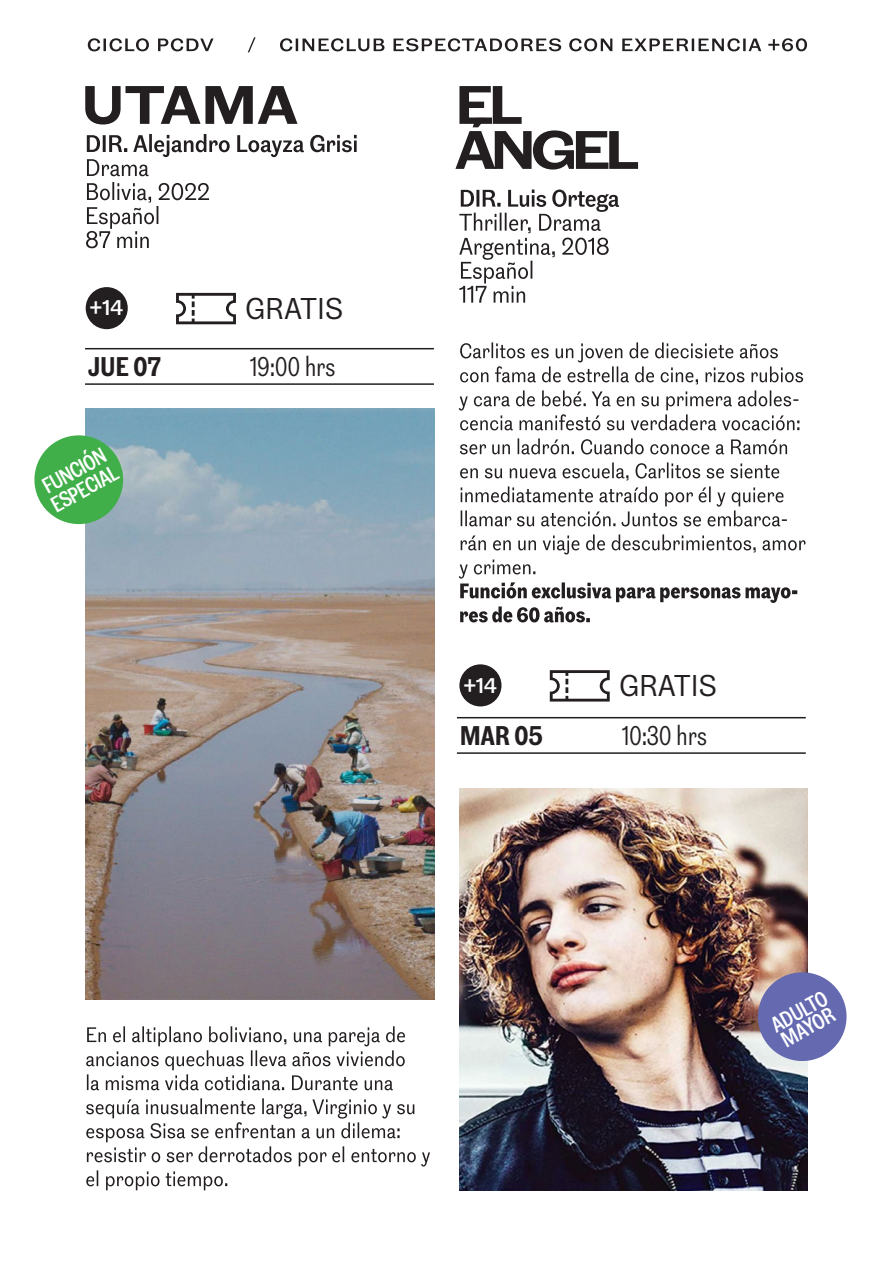
<style>
.page{position:relative;width:893px;height:1276px;background:#fff}
.page>*{position:absolute;margin:0;border:0;box-sizing:border-box;transform-origin:0 0}
.t1{font:30px "Grot 12 Normal";letter-spacing:.02em;color:#231f20}
.t2{font:27px "Grot 12 Condensed";letter-spacing:.01em;color:#231f20}
.t3{font:600 27px "Grot 12 Condensed";letter-spacing:.01em;color:#231f20}
.t4{font:500 22.2px "Grot 12 Condensed";color:#fff}
.t5{font:500 21.3px "Grot 12 Normal";color:#fff}
</style>
<div class="page">
<img style="left:85px;top:408px;width:349px;height:591px">
<svg style="left:86px;top:182px;width:123px;height:66px"></svg>
<svg style="left:87px;top:134px;width:270px;height:42px"></svg>
<svg style="left:86px;top:1098px;width:344px;height:92px"></svg>
<svg style="left:86px;top:1026px;width:319px;height:64px"></svg>
<svg style="left:176px;top:293px;width:60px;height:31px"></svg>
<div style="left:86px;top:287px;width:42px;height:42px;background:#231f20;border-radius:50%"></div>
<svg style="left:85px;top:86px;width:212px;height:38px"></svg>
<svg style="left:88px;top:37px;width:719px;height:15px"></svg>
<img style="left:459px;top:789px;width:349px;height:402px">
<svg style="left:459px;top:189px;width:160px;height:114px"></svg>
<svg style="left:459px;top:534px;width:347px;height:88px"></svg>
<svg style="left:461px;top:486px;width:326px;height:40px"></svg>
<svg style="left:460px;top:462px;width:320px;height:18px"></svg>
<svg style="left:460px;top:438px;width:327px;height:16px"></svg>
<svg style="left:459px;top:390px;width:340px;height:40px"></svg>
<svg style="left:460px;top:342px;width:343px;height:42px"></svg>
<hr style="left:457px;top:717px;width:349px;height:1px;background:#231f20">
<hr style="left:457px;top:752px;width:349px;height:2px;background:#231f20">
<svg style="left:550px;top:670px;width:60px;height:31px"></svg>
<div style="left:459px;top:664px;width:42px;height:42px;background:#231f20;border-radius:50%"></div>
<svg style="left:455px;top:86px;width:183px;height:83px"></svg>
<hr style="left:85px;top:348px;width:349px;height:1px;background:#231f20">
<hr style="left:85px;top:383px;width:349px;height:2px;background:#231f20">
<svg style="left:752px;top:966px;width:95px;height:101px;background:#908eb9"></svg>
<svg style="left:34px;top:429px;width:95px;height:101px"></svg>
<p class="t5" style="left:90px;top:294px;width:35px">+14</p>
<p class="t1" style="left:246px;top:289px;width:99px">GRATIS</p>
<p class="t3" style="left:88px;top:350px;width:74px">JUE 07</p>
<p class="t2" style="left:250px;top:350px;width:87px">19:00 hrs</p>
<p class="t4" style="left:37px;top:475px;width:71px;rotate:-29deg">FUNCIÓN</p>
<p class="t4" style="left:46px;top:494px;width:74px;rotate:-29deg">ESPECIAL</p>
<p class="t5" style="left:464px;top:672px;width:35px">+14</p>
<p class="t1" style="left:619px;top:667px;width:99px">GRATIS</p>
<p class="t3" style="left:460px;top:719px;width:84px">MAR 05</p>
<p class="t2" style="left:622px;top:719px;width:86px">10:30 hrs</p>
<p class="t4" style="left:766px;top:1014px;width:63px;rotate:-29deg">ADULTO</p>
<p class="t4" style="left:776px;top:1029px;width:59px;rotate:-29deg">MAYOR</p>
</div>
